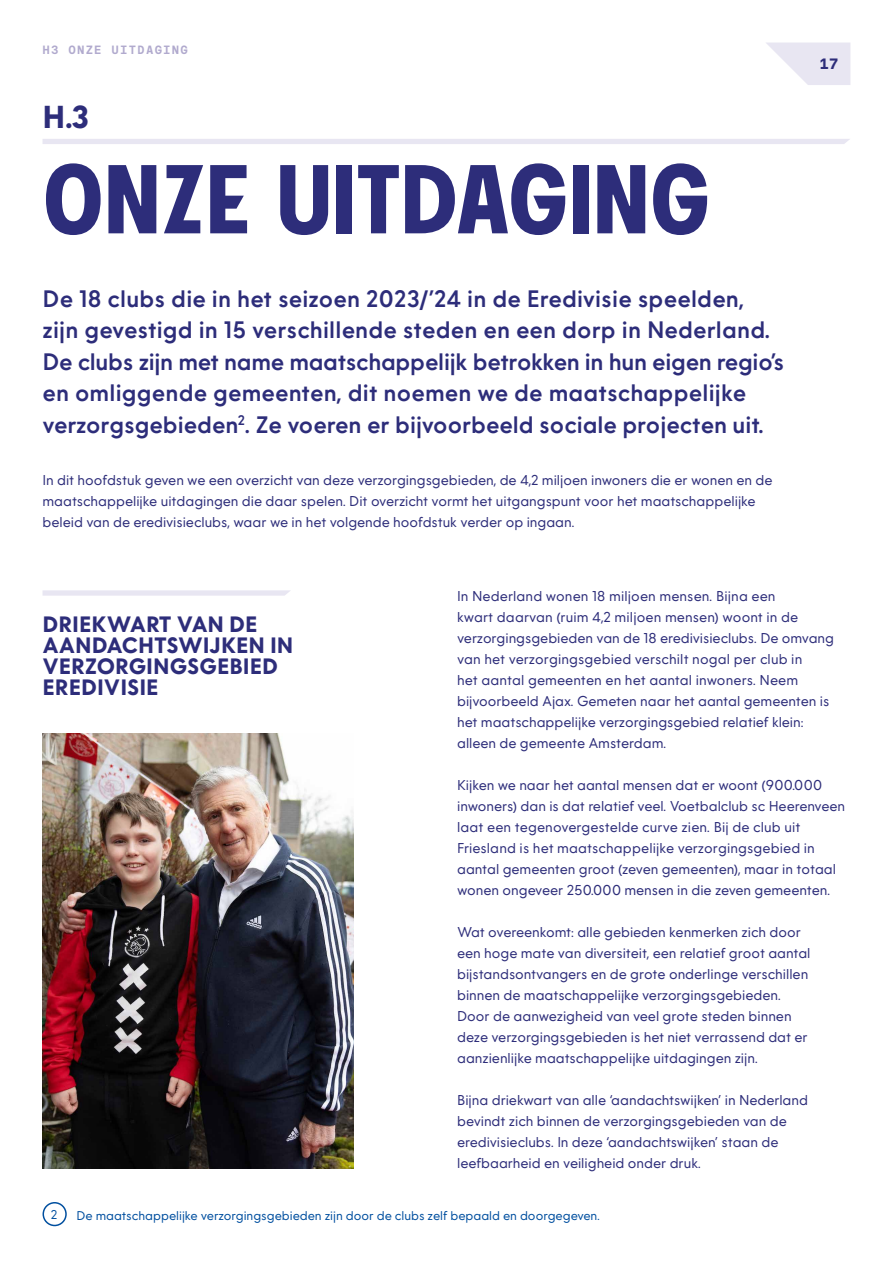
<style>
.page{position:relative;width:893px;height:1263px;background:#fff}
.page>*{position:absolute;margin:0;border:0;box-sizing:border-box;transform-origin:0 0}
.t1{font:700 105px "Eredivisie Display";color:#2d2d7a}
.t2{font:700 30px "Eredivisie Text";color:#2d2d7a}
.t3{font:500 22.5px/31.5px "Eredivisie Text";color:#2d2d7a}
.t4{font:700 21px/21px "Eredivisie Text";color:#2d2d7a}
.t5{font:700 15px "Basier Circle Mono";color:#2d2d7a}
.t6{font:13.5px/21px "Eredivisie Text";color:#2d2d7a}
.t7{font:12px "Eredivisie Text";color:#004f9f}
.t8{font:600 12px "Basier Circle Mono";letter-spacing:.1em;color:#b1aace}
</style>
<div class="page">
<img style="left:43px;top:734px;width:310px;height:435px">
<hr style="left:0;top:0;width:1px;height:1263px;background:#000">
<svg style="left:766px;top:43px;width:84px;height:42px"></svg>
<div style="left:43px;top:139px;width:807px;height:5px;background:#e8e6f2"></div>
<svg style="left:43px;top:590px;width:247px;height:6px"></svg>
<div style="left:43px;top:1202px;width:24px;height:24px;border:2px solid #004f9f;border-radius:50%"></div>
<p class="t8" style="left:43px;top:42px;width:147px">H3 ONZE UITDAGING</p>
<h2 class="t2" style="left:43px;top:98px;width:48px">H.3</h2>
<h1 class="t1" style="left:43px;top:141px;width:669px">ONZE UITDAGING</h1>
<p class="t3" style="left:43px;top:284px;width:743px">De 18 clubs die in het seizoen 2023/’24 in de Eredivisie speelden, zijn gevestigd in 15 verschillende steden en een dorp in Nederland.<br>De clubs zijn met name maatschappelijk betrokken in hun eigen regio’s en omliggende gemeenten, dit noemen we de maatschappelijke verzorgsgebieden<sup>2</sup>. Ze voeren er bijvoorbeeld sociale projecten uit.</p>
<p class="t6" style="left:43px;top:471px;width:731px">In dit hoofdstuk geven we een overzicht van deze verzorgingsgebieden, de 4,2 miljoen inwoners die er wonen en de maatschappelijke uitdagingen die daar spelen. Dit overzicht vormt het uitgangspunt voor het maatschappelijke beleid van de eredivisieclubs, waar we in het volgende hoofdstuk verder op ingaan.</p>
<p class="t5" style="left:820px;top:54px;width:20px">17</p>
<h3 class="t4" style="left:43px;top:615px;width:252px">DRIEKWART VAN DE<br>AANDACHTSWIJKEN IN<br>VERZORGINGSGEBIED<br>EREDIVISIE</h3>
<p class="t6" style="left:457px;top:586px;width:378px">In Nederland wonen 18 miljoen mensen. Bijna een<br>kwart daarvan (ruim 4,2 miljoen mensen) woont in de verzorgingsgebieden van de 18 eredivisieclubs. De omvang van het verzorgingsgebied verschilt nogal per club in<br>het aantal gemeenten en het aantal inwoners. Neem bijvoorbeeld Ajax. Gemeten naar het aantal gemeenten is het maatschappelijke verzorgingsgebied relatief klein: alleen de gemeente Amsterdam.</p>
<p class="t6" style="left:457px;top:775px;width:389px">Kijken we naar het aantal mensen dat er woont (900.000 inwoners) dan is dat relatief veel. Voetbalclub sc Heerenveen laat een tegenovergestelde curve zien. Bij de club uit Friesland is het maatschappelijke verzorgingsgebied in aantal gemeenten groot (zeven gemeenten), maar in totaal wonen ongeveer 250.000 mensen in die zeven gemeenten.</p>
<p class="t6" style="left:457px;top:922px;width:355px">Wat overeenkomt: alle gebieden kenmerken zich door een hoge mate van diversiteit, een relatief groot aantal bijstandsontvangers en de grote onderlinge verschillen binnen de maatschappelijke verzorgingsgebieden.<br>Door de aanwezigheid van veel grote steden binnen deze verzorgingsgebieden is het niet verrassend dat er aanzienlijke maatschappelijke uitdagingen zijn.</p>
<p class="t6" style="left:457px;top:1090px;width:352px">Bijna driekwart van alle ‘aandachtswijken’ in Nederland bevindt zich binnen de verzorgingsgebieden van de eredivisieclubs. In deze ‘aandachtswijken’ staan de leefbaarheid en veiligheid onder druk.</p>
<p class="t7" style="left:51px;top:1207px;width:8px">2</p>
<p class="t7" style="left:77px;top:1208px;width:525px">De maatschappelijke verzorgingsgebieden zijn door de clubs zelf bepaald en doorgegeven.</p>
</div>
